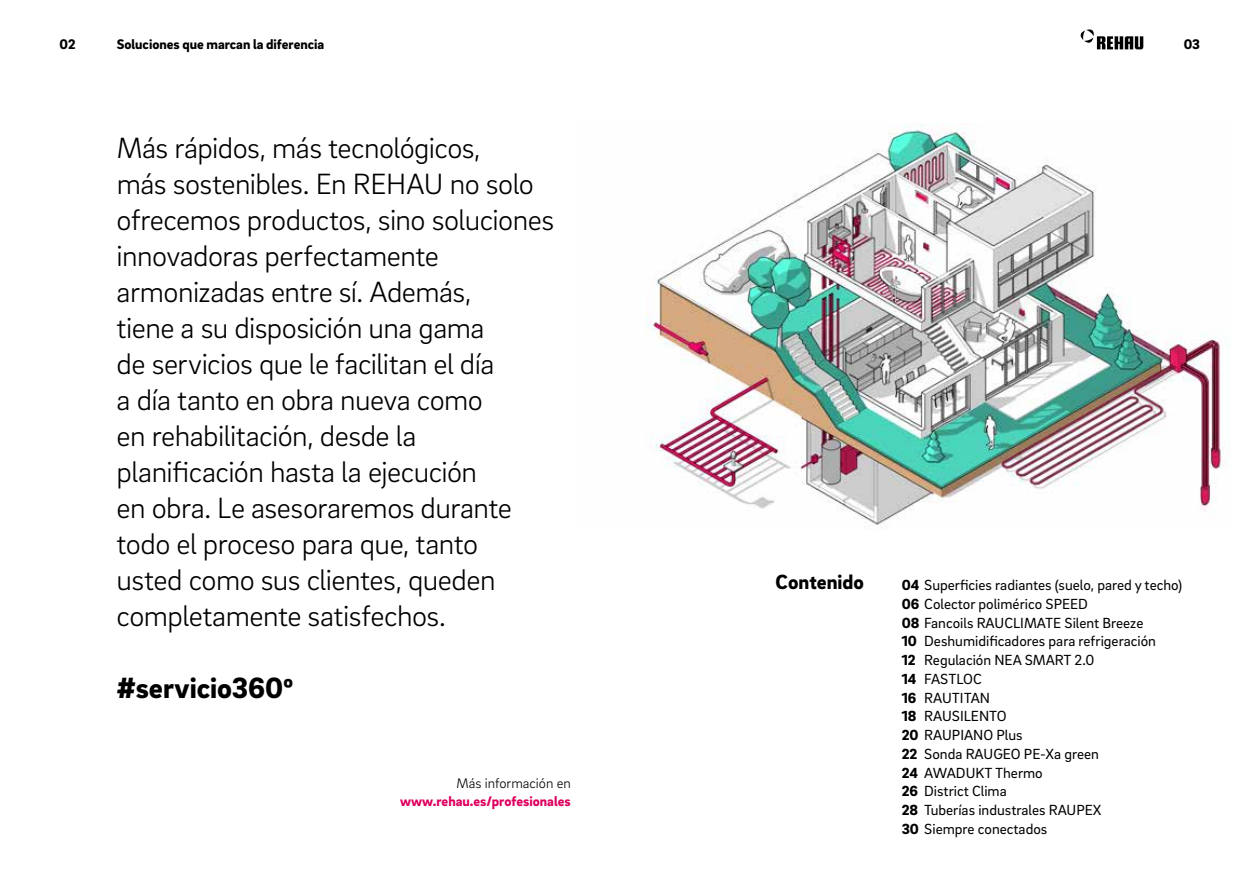
<style>
.page{position:relative;width:1259px;height:893px;background:#fff}
.page>*{position:absolute;margin:0;border:0;box-sizing:border-box;transform-origin:0 0}
.t1{font:300 30px/36px "Brix Sans";letter-spacing:-.02em;color:#000}
.t2{font:900 30px "Brix Sans";letter-spacing:-.005em;color:#000}
.t3{font:900 21px "Brix Sans";color:#000}
.t4{font:15px/18.8px "Brix Sans";color:#000}
.t5{font:900 14.25px "Brix Sans";color:#000}
.t6{font:900 14.25px "Brix Sans";color:#dd005f}
.t7{font:300 14.25px "Brix Sans";color:#000}
.s1{font-weight:900}
</style>
<div class="page">
<img style="left:646px;top:123px;width:580px;height:405px">
<svg style="left:1080px;top:29px;width:63px;height:20px"></svg>
<p class="t5" style="left:60px;top:35px;width:18px">02</p>
<p class="t5" style="left:117px;top:35px;width:209px">Soluciones que marcan la diferencia</p>
<p class="t5" style="left:1183px;top:35px;width:18px">03</p>
<p class="t1" style="left:117px;top:129px;width:439px">Más rápidos, más tecnológicos,<br>más sostenibles. En REHAU no solo ofrecemos productos, sino soluciones innovadoras perfectamente armonizadas entre sí. Además,<br>tiene a su disposición una gama<br>de servicios que le facilitan el día<br>a día tanto en obra nueva como<br>en rehabilitación, desde la planificación hasta la ejecución<br>en obra. Le asesoraremos durante todo el proceso para que, tanto<br>usted como sus clientes, queden completamente satisfechos.</p>
<p class="t2" style="left:117px;top:668px;width:178px">#servicio360º</p>
<p class="t7" style="left:456px;top:774px;width:116px">Más información en</p>
<p class="t6" style="left:400px;top:792px;width:172px">www.rehau.es/profesionales</p>
<p class="t3" style="left:775px;top:568px;width:90px">Contenido</p>
<p class="t4" style="left:901px;top:575px;width:282px"><span class="s1">04</span> Superficies radiantes (suelo, pared y techo)<br><span class="s1">06</span> Colector polimérico SPEED<br><span class="s1">08</span> Fancoils RAUCLIMATE Silent Breeze<br><span class="s1">10</span> Deshumidificadores para refrigeración<br><span class="s1">12</span> Regulación NEA SMART 2.0<br><span class="s1">14</span> FASTLOC<br><span class="s1">16</span> RAUTITAN<br><span class="s1">18</span> RAUSILENTO<br><span class="s1">20</span> RAUPIANO Plus<br><span class="s1">22</span> Sonda RAUGEO PE-Xa green<br><span class="s1">24</span> AWADUKT Thermo<br><span class="s1">26</span> District Clima<br><span class="s1">28</span> Tuberías industrales RAUPEX<br><span class="s1">30</span> Siempre conectados</p>
</div>
